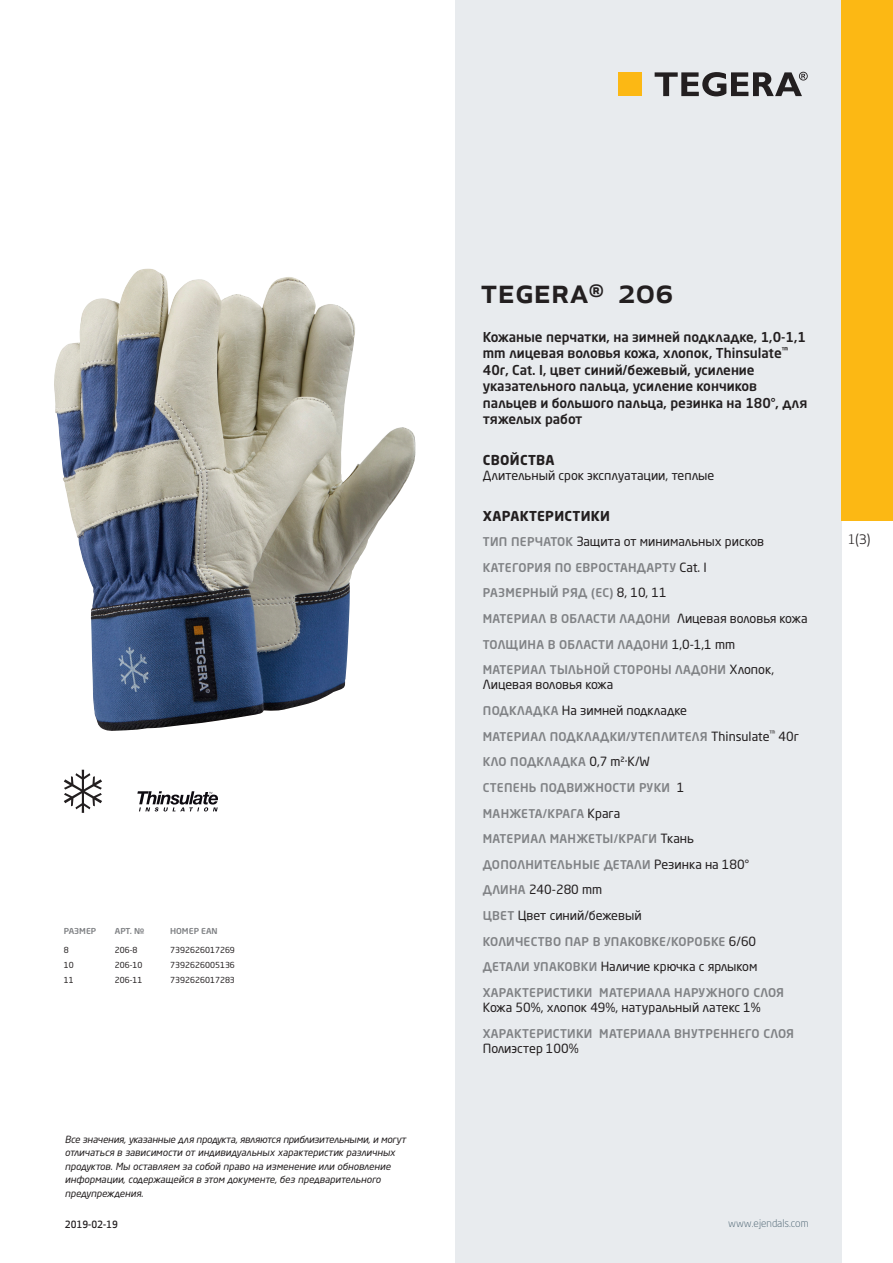
<style>
.page{position:relative;width:893px;height:1263px;background:#fff}
.page>*{position:absolute;margin:0;border:0;box-sizing:border-box;transform-origin:0 0}
.prodname{font:500 34.5px "Apex New";color:#231f20}
.Funktion_body{font:500 13.5px/16.5px "Neo Sans Pro Cyr";color:#231f20}
.Funktion_body-2{font:700 13.5px "Neo Sans Pro Cyr";letter-spacing:.025em;color:#231f20}
.t1{font:12.75px "Apex New";color:#231f20}
.Funktion_body-3{font:12.6px "Neo Sans Pro Cyr";color:#231f20}
.Funktion_body-4{font:500 12px "Neo Sans Pro Cyr";letter-spacing:.025em;color:#808285}
.t2{font:300 10.5px "Neo Sans Pro Cyr";color:#405968}
.t3{font:italic 9.75px/13.5px "Neo Sans Pro Cyr";color:#231f20}
.Sidfot_datum{font:500 9.75px "Apex New";color:#231f20}
.ArticleTable_body{font:8.25px "Neo Sans Pro Cyr";color:#231f20}
.ArticeTable_header{font:500 8.1px "Neo Sans Pro Cyr";color:#808285;scale:1.06 1}
.s1{font-weight:500;font-size:12px;color:#808285}
.s2{font-weight:400;font-size:12.6px;color:#231f20}
</style>
<div class="page">
<div style="left:455px;top:0;width:387px;height:1263px;background:#e8ebee"></div>
<div style="left:842px;top:0;width:51px;height:520px;background:#fcb814"></div>
<img style="left:54px;top:268px;width:362px;height:463px">
<div style="left:618px;top:72px;width:24px;height:24px;background:#fcb814"></div>
<svg style="left:655px;top:72px;width:153px;height:24px"></svg>
<svg style="left:64px;top:770px;width:38px;height:43px"></svg>
<svg style="left:137px;top:791px;width:81px;height:20px"></svg>
<p class="ArticeTable_header" style="left:64px;top:926px;width:32px">РАЗМЕР</p>
<p class="ArticeTable_header" style="left:115px;top:926px;width:30px">АРТ. №</p>
<p class="ArticeTable_header" style="left:170px;top:926px;width:46px">НОМЕР EAN</p>
<p class="ArticleTable_body" style="left:64px;top:945px;width:6px">8</p>
<p class="ArticleTable_body" style="left:115px;top:945px;width:24px">206-8</p>
<p class="ArticleTable_body" style="left:170px;top:945px;width:66px">7392626017269</p>
<p class="ArticleTable_body" style="left:64px;top:960px;width:11px">10</p>
<p class="ArticleTable_body" style="left:115px;top:960px;width:29px">206-10</p>
<p class="ArticleTable_body" style="left:170px;top:960px;width:66px">7392626005136</p>
<p class="ArticleTable_body" style="left:64px;top:974px;width:11px">11</p>
<p class="ArticleTable_body" style="left:115px;top:974px;width:29px">206-11</p>
<p class="ArticleTable_body" style="left:170px;top:974px;width:66px">7392626017283</p>
<p class="prodname" style="left:480px;top:267px;width:195px">TEGERA<sup>®</sup> 206</p>
<p class="Funktion_body" style="left:483px;top:328px;width:326px">Кожаные перчатки, на зимней подкладке, 1,0-1,1 mm лицевая воловья кожа, хлопок, Thinsulate<sup>™ </sup>40г, Cat. I, цвет синий/бежевый, усиление указательного пальца, усиление кончиков пальцев и большого пальца, резинка на 180°, для тяжелых работ</p>
<p class="Funktion_body-2" style="left:483px;top:451px;width:73px">СВОЙСТВА</p>
<p class="Funktion_body-3" style="left:483px;top:468px;width:233px">Длительный срок эксплуатации, теплые</p>
<p class="Funktion_body-2" style="left:483px;top:507px;width:129px">ХАРАКТЕРИСТИКИ</p>
<p class="Funktion_body-3" style="left:483px;top:534px;width:283px"><span class="s1">ТИП ПЕРЧАТОК</span> Защита от минимальных рисков</p>
<p class="Funktion_body-4" style="left:483px;top:560px;width:225px">КАТЕГОРИЯ ПО ЕВРОСТАНДАРТУ <span class="s2">Cat. I</span></p>
<p class="Funktion_body-4" style="left:483px;top:585px;width:185px">РАЗМЕРНЫЙ РЯД (EC) <span class="s2">8, 10, 11</span></p>
<p class="Funktion_body-4" style="left:483px;top:611px;width:326px">МАТЕРИАЛ В ОБЛАСТИ ЛАДОНИ <span class="s2">Лицевая воловья кожа</span></p>
<p class="Funktion_body-4" style="left:483px;top:637px;width:254px">ТОЛЩИНА В ОБЛАСТИ ЛАДОНИ <span class="s2">1,0-1,1 mm</span></p>
<p class="Funktion_body-4" style="left:483px;top:662px;width:293px">МАТЕРИАЛ ТЫЛЬНОЙ СТОРОНЫ ЛАДОНИ <span class="s2">Хлопок,</span></p>
<p class="Funktion_body-3" style="left:483px;top:677px;width:132px">Лицевая воловья кожа</p>
<p class="Funktion_body-3" style="left:483px;top:703px;width:206px"><span class="s1">ПОДКЛАДКА</span> На зимней подкладке</p>
<p class="Funktion_body-4" style="left:483px;top:729px;width:318px">МАТЕРИАЛ ПОДКЛАДКИ/УТЕПЛИТЕЛЯ <span class="s2">Thinsulate</span><sup>™</sup> <span class="s2">40г</span></p>
<p class="Funktion_body-4" style="left:483px;top:754px;width:169px">КЛО ПОДКЛАДКА <span class="s2">0,7 m²·K/W</span></p>
<p class="Funktion_body-4" style="left:483px;top:780px;width:203px">СТЕПЕНЬ ПОДВИЖНОСТИ РУКИ <span class="s2">1</span></p>
<p class="Funktion_body-4" style="left:483px;top:805px;width:139px">МАНЖЕТА/КРАГА <span class="s2">Крага</span></p>
<p class="Funktion_body-4" style="left:483px;top:831px;width:213px">МАТЕРИАЛ МАНЖЕТЫ/КРАГИ <span class="s2">Ткань</span></p>
<p class="Funktion_body-4" style="left:483px;top:857px;width:268px">ДОПОЛНИТЕЛЬНЫЕ ДЕТАЛИ <span class="s2">Резинка на 180°</span></p>
<p class="Funktion_body-3" style="left:483px;top:882px;width:121px"><span class="s1">ДЛИНА</span> 240-280 mm</p>
<p class="Funktion_body-3" style="left:483px;top:908px;width:160px"><span class="s1">ЦВЕТ</span> Цвет синий/бежевый</p>
<p class="Funktion_body-4" style="left:483px;top:934px;width:275px">КОЛИЧЕСТВО ПАР В УПАКОВКЕ/КОРОБКЕ <span class="s2">6/60</span></p>
<p class="Funktion_body-3" style="left:483px;top:959px;width:276px"><span class="s1">ДЕТАЛИ УПАКОВКИ</span> Наличие крючка с ярлыком</p>
<p class="Funktion_body-4" style="left:483px;top:985px;width:303px">ХАРАКТЕРИСТИКИ МАТЕРИАЛА НАРУЖНОГО СЛОЯ</p>
<p class="Funktion_body-3" style="left:483px;top:999px;width:279px">Кожа 50%, хлопок 49%, натуральный латекс 1%</p>
<p class="Funktion_body-4" style="left:483px;top:1025px;width:313px">ХАРАКТЕРИСТИКИ МАТЕРИАЛА ВНУТРЕННЕГО СЛОЯ</p>
<p class="Funktion_body-3" style="left:483px;top:1040px;width:97px">Полиэстер 100%</p>
<p class="t3" style="left:65px;top:1132px;width:343px">Все значения, указанные для продукта, являются приблизительными, и могут отличаться в зависимости от индивидуальных характеристик различных продуктов. Мы оставляем за собой право на изменение или обновление информации, содержащейся в этом документе, без предварительного предупреждения.</p>
<p class="Sidfot_datum" style="left:65px;top:1218px;width:54px">2019-02-19</p>
<p class="t2" style="left:728px;top:1217px;width:82px">www.ejendals.com</p>
<p class="t1" style="left:848px;top:531px;width:24px">1(3)</p>
</div>
